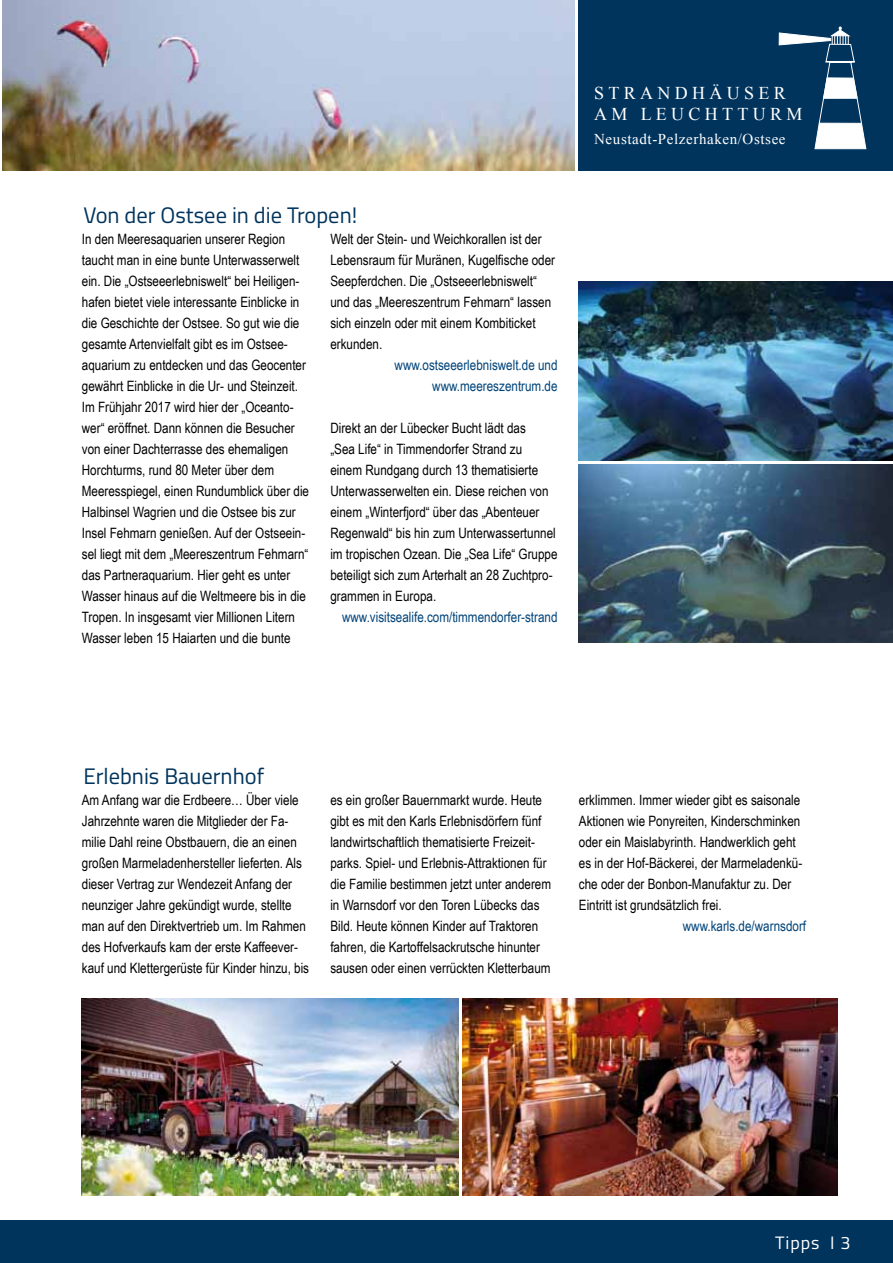
<style>
.page{position:relative;width:893px;height:1263px;background:#fff}
.page>*{position:absolute;margin:0;border:0;box-sizing:border-box;transform-origin:0 0}
.t1{font:22.5px "Titillium";color:#00345d}
.t2{font:18px/21.6px "Times New Roman";letter-spacing:.24em;color:#fff}
.t3{font:18px "Titillium";color:#fff}
.t4{font:15px "Times New Roman";letter-spacing:.04em;color:#fff}
.t5{font:14.25px/21px "Arial Narrow";color:#000}
.t6{font:14.25px/21px "Arial Narrow";color:#00447a;text-align:right}
</style>
<div class="page">
<img style="left:579px;top:281px;width:314px;height:179px">
<img style="left:579px;top:464px;width:314px;height:179px">
<img style="left:82px;top:998px;width:376px;height:198px">
<img style="left:462px;top:998px;width:375px;height:198px">
<img style="left:2px;top:0;width:572px;height:170px">
<div style="left:0;top:1220px;width:893px;height:43px;background:#00345d"></div>
<div style="left:578px;top:0;width:315px;height:170px;background:#00345d"></div>
<svg style="left:779px;top:27px;width:87px;height:122px"></svg>
<h1 class="t1" style="left:83px;top:198px;width:275px">Von der Ostsee in die Tropen!</h1>
<p class="t5" style="left:82px;top:228px;width:229px">In den Meeresaquarien unserer Region taucht man in eine bunte Unterwasserwelt ein. Die „Ostseeerlebniswelt“ bei Heiligen&shy;hafen bietet viele interessante Einblicke in die Geschichte der Ostsee. So gut wie die gesamte Artenvielfalt gibt es im Ostsee&shy;aquarium zu entdecken und das Geocenter gewährt Einblicke in die Ur- und Steinzeit.<br>Im Frühjahr 2017 wird hier der „Oceanto&shy;wer“ eröffnet. Dann können die Besucher von einer Dachterrasse des ehemaligen Horchturms, rund 80 Meter über dem Meeresspiegel, einen Rundumblick über die Halbinsel Wagrien und die Ostsee bis zur Insel Fehmarn genießen. Auf der Ostseein&shy;sel liegt mit dem „Meereszentrum Fehmarn“ das Partneraquarium. Hier geht es unter Wasser hinaus auf die Weltmeere bis in die Tropen. In insgesamt vier Millionen Litern Wasser leben 15 Haiarten und die bunte</p>
<p class="t5" style="left:330px;top:228px;width:226px">Welt der Stein- und Weichkorallen ist der Lebensraum für Muränen, Kugelfische oder Seepferdchen. Die „Ostseeerlebniswelt“ und das „Meereszentrum Fehmarn“ lassen sich einzeln oder mit einem Kombiticket erkunden.</p>
<p class="t6" style="left:395px;top:354px;width:165px">www.ostseeerlebniswelt.de und www.meereszentrum.de</p>
<p class="t5" style="left:330px;top:417px;width:229px">Direkt an der Lübecker Bucht lädt das<br>„Sea Life“ in Timmendorfer Strand zu<br>einem Rundgang durch 13 thematisierte Unterwasserwelten ein. Diese reichen von einem „Winterfjord“ über das „Abenteuer Regenwald“ bis hin zum Unterwassertunnel im tropischen Ozean. Die „Sea Life“ Gruppe beteiligt sich zum Arterhalt an 28 Zuchtpro&shy;grammen in Europa.</p>
<p class="t6" style="left:342px;top:606px;width:217px">www.visitsealife.com/timmendorfer-strand</p>
<p class="t2" style="left:594px;top:81px;width:210px">STRANDHÄUSER<br>AM LEUCHTTURM</p>
<p class="t4" style="left:594px;top:128px;width:193px">Neustadt-Pelzerhaken/Ostsee</p>
<h1 class="t1" style="left:83px;top:760px;width:182px">Erlebnis Bauernhof</h1>
<p class="t5" style="left:82px;top:789px;width:229px">Am Anfang war die Erdbeere… Über viele Jahrzehnte waren die Mitglieder der Fa&shy;milie Dahl reine Obstbauern, die an einen großen Marmeladenhersteller lieferten. Als dieser Vertrag zur Wendezeit Anfang der neunziger Jahre gekündigt wurde, stellte man auf den Direktvertrieb um. Im Rahmen des Hofverkaufs kam der erste Kaffeever&shy;kauf und Klettergerüste für Kinder hinzu, bis</p>
<p class="t5" style="left:330px;top:789px;width:222px">es ein großer Bauernmarkt wurde. Heute gibt es mit den Karls Erlebnisdörfern fünf landwirtschaftlich thematisierte Freizeit&shy;parks. Spiel- und Erlebnis-Attraktionen für die Familie bestimmen jetzt unter anderem in Warnsdorf vor den Toren Lübecks das Bild. Heute können Kinder auf Traktoren fahren, die Kartoffelsackrutsche hinunter sausen oder einen verrückten Kletterbaum</p>
<p class="t5" style="left:579px;top:789px;width:225px">erklimmen. Immer wieder gibt es saisonale Aktionen wie Ponyreiten, Kinderschminken oder ein Maislabyrinth. Handwerklich geht es in der Hof-Bäckerei, der Marmeladenkü&shy;che oder der Bonbon-Manufaktur zu. Der Eintritt ist grundsätzlich frei.</p>
<p class="t6" style="left:683px;top:915px;width:125px">www.karls.de/warnsdorf</p>
<p class="t3" style="left:775px;top:1229px;width:77px">Tipps I 3</p>
</div>
